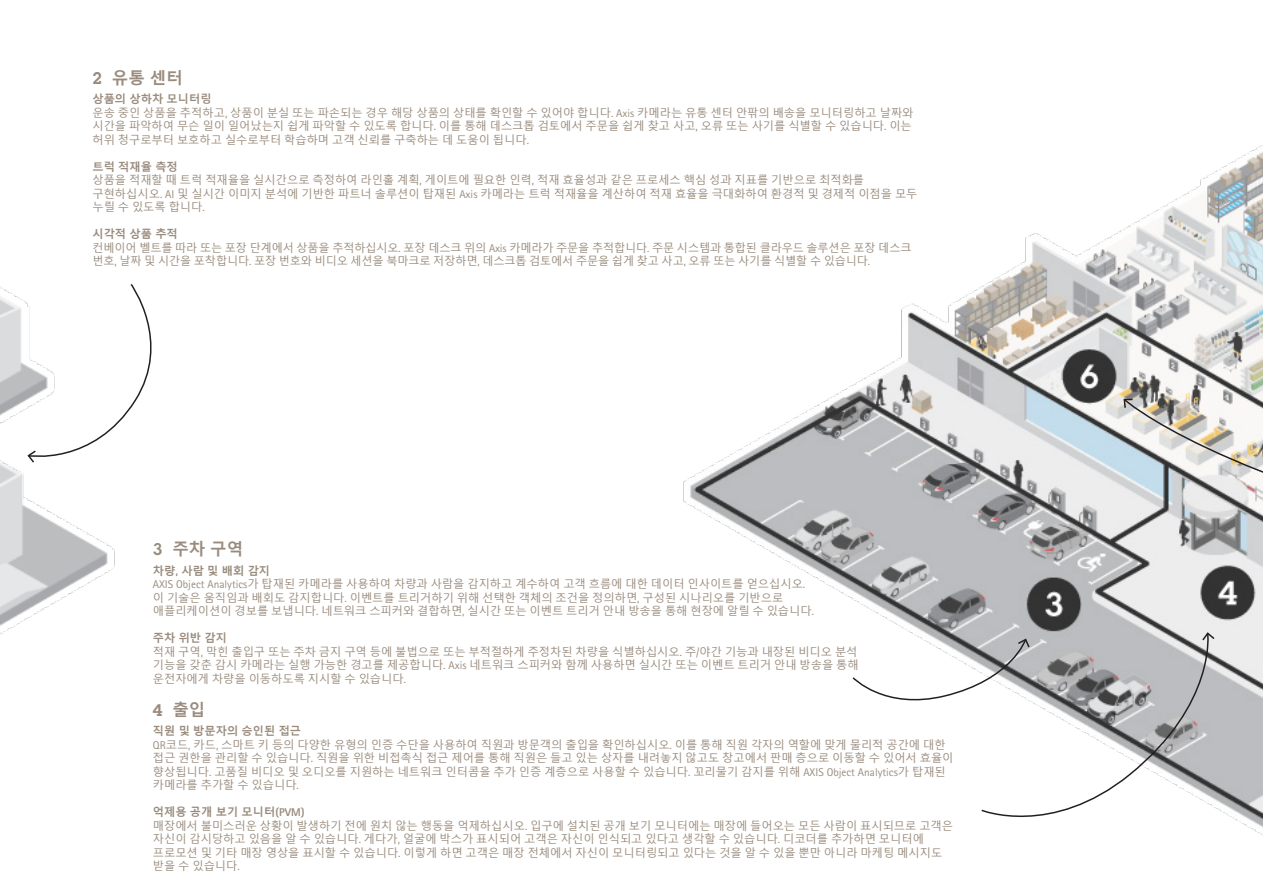
<style>
.page{position:relative;width:1263px;height:893px;background:#fff}
.page>*{position:absolute;margin:0;border:0;box-sizing:border-box;transform-origin:0 0}
.t1{font:700 16.5px "Malgun Gothic";color:#998b7d}
.t2{font:11.25px/13.5px "Malgun Gothic";color:#998b7d}
.t3{font:700 11.25px "Malgun Gothic";color:#998b7d}
.s1{font-family:"Lubalin Graph ECG";font-weight:600}
.s2{font-family:"Rotis Sans Serif Pro"}
.s3{font-family:"Rotis Sans Serif Pro";font-weight:800}
</style>
<div class="page">
<img style="left:683px;top:145px;width:580px;height:691px">
<img style="left:0;top:286px;width:115px;height:349px">
<svg style="left:26px;top:284px;width:126px;height:184px"></svg>
<svg style="left:980px;top:632px;width:238px;height:204px"></svg>
<svg style="left:1201px;top:631px;width:15px;height:11px"></svg>
<svg style="left:852px;top:637px;width:179px;height:73px"></svg>
<svg style="left:1123px;top:398px;width:140px;height:206px;background:#c6c7c6"></svg>
<p class="t1" style="left:92px;top:68px;width:92px"><span class="s1">2</span> 유통 센터</p>
<p class="t3" style="left:92px;top:92px;width:121px">상품의 상하차 모니터링</p>
<p class="t2" style="left:92px;top:106px;width:822px">운송 중인 상품을 추적하고<span class="s2">,</span> 상품이 분실 또는 파손되는 경우 해당 상품의 상태를 확인할 수 있어야 합니다<span class="s2">. Axis</span> 카메라는 유통 센터 안팎의 배송을 모니터링하고 날짜와 시간을 파악하여 무슨 일이 일어났는지 쉽게 파악할 수 있도록 합니다<span class="s2">.</span> 이를 통해 데스크톱 검토에서 주문을 쉽게 찾고 사고<span class="s2">,</span> 오류 또는 사기를 식별할 수 있습니다<span class="s2">.</span> 이는 허위 청구로부터 보호하고 실수로부터 학습하며 고객 신뢰를 구축하는 데 도움이 됩니다<span class="s2">.</span></p>
<p class="t3" style="left:92px;top:160px;width:87px">트럭 적재율 측정</p>
<p class="t2" style="left:92px;top:174px;width:826px">상품을 적재할 때 트럭 적재율을 실시간으로 측정하여 라인홀 계획<span class="s2">,</span> 게이트에 필요한 인력<span class="s2">,</span> 적재 효율성과 같은 프로세스 핵심 성과 지표를 기반으로 최적화를 구현하십시오<span class="s2">. AI</span> 및 실시간 이미지 분석에 기반한 파트너 솔루션이 탑재된 <span class="s2">Axis</span> 카메라는 트럭 적재율을 계산하여 적재 효율을 극대화하여 환경적 및 경제적 이점을 모두 누릴 수 있도록 합니다<span class="s2">.</span></p>
<p class="t3" style="left:92px;top:227px;width:87px">시각적 상품 추적</p>
<p class="t2" style="left:92px;top:241px;width:820px">컨베이어 벨트를 따라 또는 포장 단계에서 상품을 추적하십시오<span class="s2">.</span> 포장 데스크 위의 <span class="s2">Axis</span> 카메라가 주문을 추적합니다<span class="s2">.</span> 주문 시스템과 통합된 클라우드 솔루션은 포장 데스크 번호<span class="s2">,</span> 날짜 및 시간을 포착합니다<span class="s2">.</span> 포장 번호와 비디오 세션을 북마크로 저장하면<span class="s2">,</span> 데스크톱 검토에서 주문을 쉽게 찾고 사고<span class="s2">,</span> 오류 또는 사기를 식별할 수 있습니다<span class="s2">.</span></p>
<p class="t1" style="left:153px;top:539px;width:92px"><span class="s1">3</span> 주차 구역</p>
<p class="t3" style="left:153px;top:564px;width:119px">차량<span class="s3">,</span> 사람 및 배회 감지</p>
<p class="t2" style="left:153px;top:577px;width:663px"><span class="s2">AXIS Object Analytics</span>가 탑재된 카메라를 사용하여 차량과 사람을 감지하고 계수하여 고객 흐름에 대한 데이터 인사이트를 얻으십시오<span class="s2">. </span>이 기술은 움직임과 배회도 감지합니다<span class="s2">.</span> 이벤트를 트리거하기 위해 선택한 객체의 조건을 정의하면<span class="s2">,</span> 구성된 시나리오를 기반으로 애플리케이션이 경보를 보냅니다<span class="s2">.</span> 네트워크 스피커와 결합하면<span class="s2">,</span> 실시간 또는 이벤트 트리거 안내 방송을 통해 현장에 알릴 수 있습니다<span class="s2">.</span></p>
<p class="t3" style="left:153px;top:631px;width:76px">주차 위반 감지</p>
<p class="t2" style="left:153px;top:645px;width:707px;text-align:justify">적재 구역<span class="s2">,</span> 막힌 출입구 또는 주차 금지 구역 등에 불법으로 또는 부적절하게 주정차된 차량을 식별하십시오<span class="s2">.</span> 주<span class="s2">/</span>야간 기능과 내장된 비디오 분석 기능을 갖춘 감시 카메라는 실행 가능한 경고를 제공합니다<span class="s2">. Axis</span> 네트워크 스피커와 함께 사용하면 실시간 또는 이벤트 트리거 안내 방송을 통해 운전자에게 차량을 이동하도록 지시할 수 있습니다<span class="s2">.</span></p>
<p class="t1" style="left:153px;top:700px;width:54px"><span class="s1">4</span> 출입</p>
<p class="t3" style="left:153px;top:725px;width:150px">직원 및 방문자의 승인된 접근</p>
<p class="t2" style="left:153px;top:738px;width:802px"><span class="s2">QR</span>코드<span class="s2">,</span> 카드<span class="s2">,</span> 스마트 키 등의 다양한 유형의 인증 수단을 사용하여 직원과 방문객의 출입을 확인하십시오<span class="s2">.</span> 이를 통해 직원 각자의 역할에 맞게 물리적 공간에 대한 접근 권한을 관리할 수 있습니다<span class="s2">.</span> 직원을 위한 비접촉식 접근 제어를 통해 직원은 들고 있는 상자를 내려놓지 않고도 창고에서 판매 층으로 이동할 수 있어서 효율이 향상됩니다<span class="s2">.</span> 고품질 비디오 및 오디오를 지원하는 네트워크 인터콤을 추가 인증 계층으로 사용할 수 있습니다<span class="s2">.</span> 꼬리물기 감지를 위해 <span class="s2">AXIS Object Analytics</span>가 탑재된 카메라를 추가할 수 있습니다<span class="s2">.</span></p>
<p class="t3" style="left:153px;top:806px;width:153px">억제용 공개 보기 모니터<span class="s3">(PVM)</span></p>
<p class="t2" style="left:153px;top:819px;width:802px">매장에서 불미스러운 상황이 발생하기 전에 원치 않는 행동을 억제하십시오<span class="s2">.</span> 입구에 설치된 공개 보기 모니터에는 매장에 들어오는 모든 사람이 표시되므로 고객은 자신이 감시당하고 있음을 알 수 있습니다<span class="s2">.</span> 게다가<span class="s2">,</span> 얼굴에 박스가 표시되어 고객은 자신이 인식되고 있다고 생각할 수 있습니다<span class="s2">.</span> 디코더를 추가하면 모니터에 프로모션 및 기타 매장 영상을 표시할 수 있습니다<span class="s2">.</span> 이렇게 하면 고객은 매장 전체에서 자신이 모니터링되고 있다는 것을 알 수 있을 뿐만 아니라 마케팅 메시지도 받을 수 있습니다<span class="s2">.</span></p>
</div>
